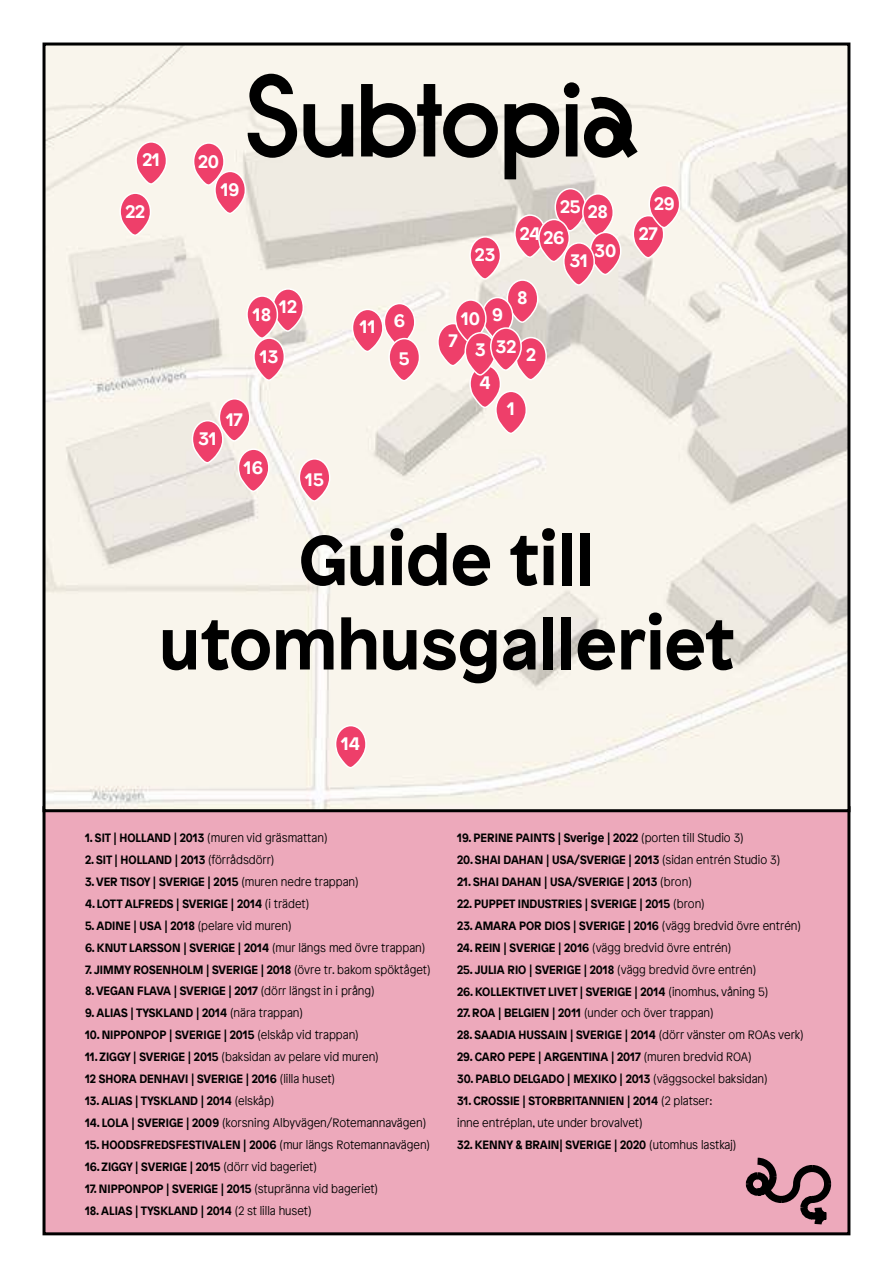
<style>
.page{position:relative;width:893px;height:1263px;background:#fff}
.page>*{position:absolute;margin:0;border:0;box-sizing:border-box;transform-origin:0 0}
.t1{font:700 70.35px/84.3px "Patron";color:#000;text-align:center}
.t2{font:700 18px/37.8px "Patron";color:#fff}
.t3{font:700 12px/21.9px "Patron";color:#000;scale:.94 1}
.t4{font:300 12px/21.9px "Patron";color:#000;scale:.94 1}
.s1{font-weight:700}
.s2{font-weight:300}
</style>
<div class="page">
<div style="left:44px;top:808px;width:805px;height:426px;background:#eda9bb"></div>
<svg style="left:745px;top:1157px;width:87px;height:68px"></svg>
<img style="left:47px;top:47px;width:799px;height:761px">
<div style="left:43px;top:43px;width:807px;height:769px;border:3px solid #000"></div>
<svg style="left:334px;top:724px;width:33px;height:45px"></svg>
<svg style="left:135px;top:140px;width:33px;height:45px"></svg>
<svg style="left:119px;top:192px;width:33px;height:45px"></svg>
<svg style="left:191px;top:74px;width:490px;height:428px;background:#e1c9c8"></svg>
<h2 class="t2" style="left:142px;top:142px;width:19px">21</h2>
<h2 class="t2" style="left:198px;top:144px;width:22px">20</h2>
<h2 class="t2" style="left:126px;top:194px;width:21px">22</h2>
<h2 class="t2" style="left:221px;top:172px;width:20px">19</h2>
<h2 class="t2" style="left:253px;top:297px;width:20px">18</h2>
<h2 class="t2" style="left:279px;top:289px;width:19px">12</h2>
<h2 class="t2" style="left:260px;top:339px;width:20px">13</h2>
<h2 class="t2" style="left:198px;top:421px;width:20px">31</h2>
<h2 class="t2" style="left:226px;top:402px;width:18px">17</h2>
<h2 class="t2" style="left:244px;top:450px;width:21px">16</h2>
<h2 class="t2" style="left:305px;top:462px;width:20px">15</h2>
<h2 class="t2" style="left:360px;top:309px;width:17px">11</h2>
<h2 class="t2" style="left:394px;top:303px;width:17px">6<br>5</h2>
<h2 class="t2" style="left:475px;top:237px;width:22px">23</h2>
<h2 class="t2" style="left:543px;top:193px;width:39px;line-height:30.8px;text-indent:17px">25<br>26</h2>
<h2 class="t2" style="left:588px;top:194px;width:22px">28</h2>
<h2 class="t2" style="left:520px;top:216px;width:22px">24</h2>
<h2 class="t2" style="left:595px;top:233px;width:23px">30</h2>
<h2 class="t2" style="left:570px;top:243px;width:20px">31</h2>
<h2 class="t2" style="left:517px;top:280px;width:12px">8</h2>
<h2 class="t2" style="left:475px;top:305px;width:42px;line-height:28px;text-indent:-14px">10 9<br>3 32</h2>
<h2 class="t2" style="left:448px;top:323px;width:11px">7</h2>
<h2 class="t2" style="left:479px;top:365px;width:13px">4</h2>
<h2 class="t2" style="left:507px;top:391px;width:9px">1</h2>
<h2 class="t2" style="left:526px;top:337px;width:11px">2</h2>
<h2 class="t2" style="left:654px;top:186px;width:22px">29</h2>
<h2 class="t2" style="left:639px;top:216px;width:21px">27</h2>
<h1 class="t1" style="left:159px;top:523px;width:577px">Guide till utomhusgalleriet</h1>
<h2 class="t2" style="left:341px;top:726px;width:21px">14</h2>
<p class="t4" style="left:85px;top:827px;width:260px"><span class="s1">1. SIT | HOLLAND | 2013</span> (muren vid gräsmattan)</p>
<p class="t3" style="left:85px;top:849px;width:203px">2. SIT | HOLLAND | 2013 <span class="s2">(förrådsdörr)</span></p>
<p class="t3" style="left:85px;top:871px;width:293px">3. VER TISOY | SVERIGE | 2015 <span class="s2">(muren nedre trappan)</span></p>
<p class="t3" style="left:85px;top:893px;width:240px">4. LOTT ALFREDS | SVERIGE | 2014 <span class="s2">(i trädet)</span></p>
<p class="t3" style="left:85px;top:915px;width:221px">5. ADINE | USA | 2018 <span class="s2">(pelare vid muren)</span></p>
<p class="t3" style="left:85px;top:937px;width:363px">6. KNUT LARSSON | SVERIGE | 2014 <span class="s2">(mur längs med övre trappan)</span></p>
<p class="t3" style="left:85px;top:959px;width:369px">7. JIMMY ROSENHOLM | SVERIGE | 2018 <span class="s2">(övre tr. bakom spöktåget)</span></p>
<p class="t3" style="left:85px;top:981px;width:310px">8. VEGAN FLAVA | SVERIGE | 2017 <span class="s2">(dörr längst in i prång)</span></p>
<p class="t3" style="left:85px;top:1003px;width:233px">9. ALIAS | TYSKLAND | 2014 <span class="s2">(nära trappan)</span></p>
<p class="t3" style="left:85px;top:1025px;width:293px">10. NIPPONPOP | SVERIGE | 2015 <span class="s2">(elskåp vid trappan)</span></p>
<p class="t3" style="left:85px;top:1047px;width:314px">11. ZIGGY | SVERIGE | 2015 <span class="s2">(baksidan av pelare vid muren)<br></span>12 SHORA DENHAVI | SVERIGE | 2016 <span class="s2">(lilla huset)</span></p>
<p class="t3" style="left:85px;top:1091px;width:203px">13. ALIAS | TYSKLAND | 2014 <span class="s2">(elskåp)</span></p>
<p class="t4" style="left:85px;top:1112px;width:364px"><span class="s1">14. LOLA | SVERIGE | 2009</span> (korsning Albyvägen/Rotemannavägen)</p>
<p class="t3" style="left:85px;top:1134px;width:369px">15. HOODSFREDSFESTIVALEN | 2006 <span class="s2">(mur längs Rotemannavägen)</span></p>
<p class="t3" style="left:85px;top:1156px;width:248px">16. ZIGGY | SVERIGE | 2015 <span class="s2">(dörr vid bageriet)</span></p>
<p class="t3" style="left:85px;top:1178px;width:313px">17. NIPPONPOP | SVERIGE | 2015 <span class="s2">(stupränna vid bageriet)</span></p>
<p class="t3" style="left:85px;top:1200px;width:242px">18. ALIAS | TYSKLAND | 2014 <span class="s2">(2 st lilla huset)</span></p>
<p class="t3" style="left:457px;top:828px;width:306px">19. PERINE PAINTS | Sverige | 2022 <span class="s2">(porten till Studio 3)</span></p>
<p class="t3" style="left:457px;top:850px;width:345px">20. SHAI DAHAN | USA/SVERIGE | 2013 <span class="s2">(sidan entrén Studio 3)</span></p>
<p class="t3" style="left:457px;top:871px;width:251px">21. SHAI DAHAN | USA/SVERIGE | 2013 <span class="s2">(bron)</span></p>
<p class="t3" style="left:457px;top:893px;width:265px">22. PUPPET INDUSTRIES | SVERIGE | 2015 <span class="s2">(bron)</span></p>
<p class="t3" style="left:457px;top:915px;width:367px">23. AMARA POR DIOS | SVERIGE | 2016 <span class="s2">(vägg bredvid övre entrén)</span></p>
<p class="t4" style="left:457px;top:937px;width:293px"><span class="s1">24. REIN | SVERIGE | 2016</span> (vägg bredvid övre entrén)</p>
<p class="t3" style="left:457px;top:959px;width:320px">25. JULIA RIO | SVERIGE | 2018 <span class="s2">(vägg bredvid övre entrén)</span></p>
<p class="t3" style="left:457px;top:981px;width:333px">26. KOLLEKTIVET LIVET | SVERIGE | 2014 <span class="s2">(inomhus, våning 5)</span></p>
<p class="t4" style="left:457px;top:1003px;width:274px"><span class="s1">27. ROA | BELGIEN | 2011</span> (under och över trappan)</p>
<p class="t3" style="left:457px;top:1025px;width:370px">28. SAADIA HUSSAIN | SVERIGE | 2014 <span class="s2">(dörr vänster om ROAs verk)</span></p>
<p class="t3" style="left:457px;top:1047px;width:315px">29. CARO PEPE | ARGENTINA | 2017 <span class="s2">(muren bredvid ROA)</span></p>
<p class="t3" style="left:457px;top:1069px;width:332px">30. PABLO DELGADO | MEXIKO | 2013 <span class="s2">(väggsockel baksidan)</span></p>
<p class="t4" style="left:457px;top:1090px;width:273px"><span class="s1">31. CROSSIE | STORBRITANNIEN | 2014</span> (2 platser: inne entréplan, ute under brovalvet)</p>
<p class="t3" style="left:457px;top:1135px;width:299px">32. KENNY &amp; BRAIN| SVERIGE | 2020 <span class="s2">(utomhus lastkaj)</span></p>
</div>
